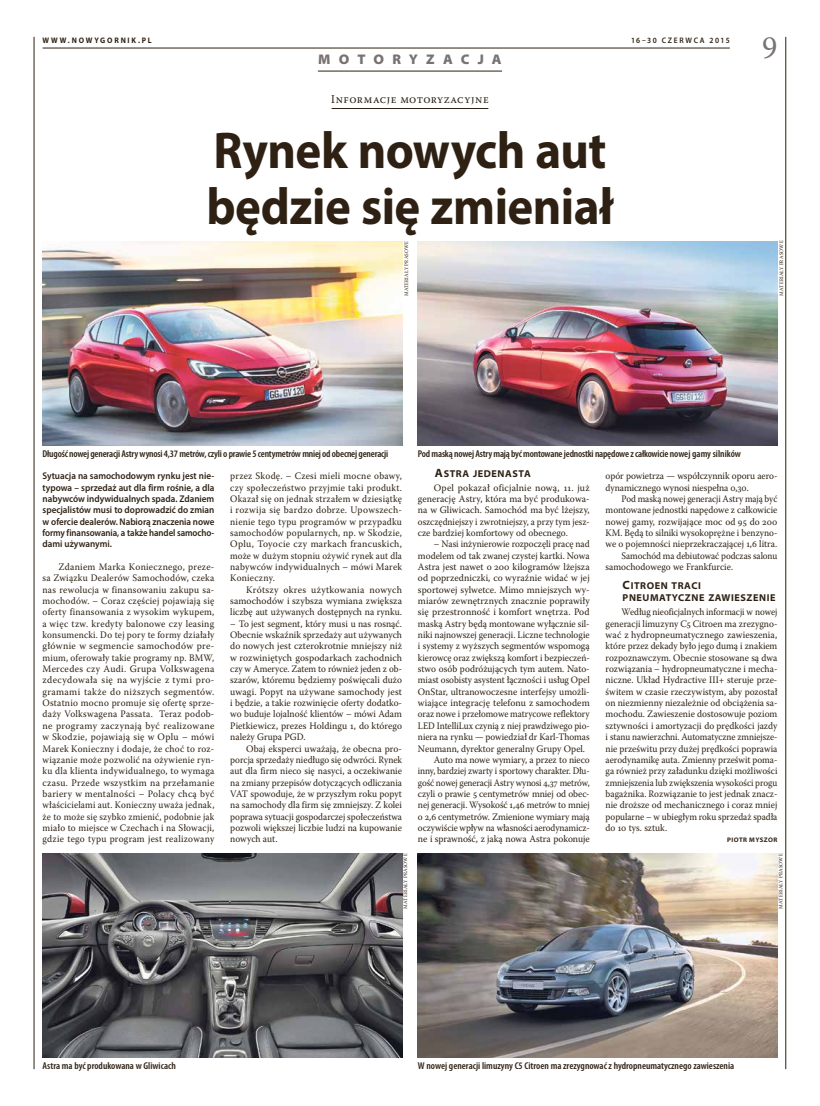
<style>
.page{position:relative;width:820px;height:1106px;background:#fff}
.page>*{position:absolute;margin:0;border:0;box-sizing:border-box;transform-origin:0 0}
.t1{font:700 52px/56px "Myriad Pro";letter-spacing:-.01em;color:#2e2113;scale:.94 1}
.t2{font:32px "Warnock Pro";color:#787370;scale:.94 1}
.t3{font:900 semi-expanded 14px "Myriad Pro";letter-spacing:.615em;color:#787370;scale:.94 1}
.t4{font:12px "Warnock Pro";letter-spacing:.05em;color:#2e2113;scale:.94 1}
.t5{font:10px/12.3px "Myriad Pro Bold Semi Ext SC830";letter-spacing:.06em;color:#2e2113;scale:.94 1}
.t6{font:9.9px/11.3px "Warnock Pro";color:#2e2113;text-align:justify;scale:.94 1}
.t7{font:9.9px/11.3px "Warnock Pro";color:#2e2113;text-align:justify;scale:.95 1}
.t8{font:9.9px/11.3px "Warnock Pro";color:#2e2113;text-align:justify;scale:.91 1}
.t9{font:9.9px/11.3px "Warnock Pro";color:#2e2113;text-align:justify;scale:.96 1}
.t10{font:9.9px/11.3px "Warnock Pro";color:#2e2113;text-align:justify}
.t11{font:600 condensed 9.9px "Myriad Pro";letter-spacing:-.015em;color:#2e2113;scale:1.04 1}
.t12{font:9.9px "Warnock Pro";color:#2e2113;scale:.93 1}
.t13{font:9.9px "Warnock Pro";color:#2e2113;scale:.92 1}
.t14{font:600 9.7px/11.3px "Myriad Pro";letter-spacing:-.005em;color:#2e2113;text-align:justify;scale:.94 1}
.t15{font:700 8px "Myriad Pro";letter-spacing:.235em;color:#2e2113;scale:.94 1}
.t16{font:600 8px "Myriad Pro";letter-spacing:.215em;color:#2e2113;scale:.94 1}
.t17{font:700 semi-expanded 6.6px "Myriad Pro";letter-spacing:.07em;color:#2e2113;scale:.94 1}
.t18{font:5.3px "Warnock Pro";letter-spacing:.025em;color:#2e2113;scale:.94 1}
.s1{font-size:12px}
</style>
<div class="page">
<hr style="left:34px;top:37px;width:1px;height:1032px;background:#2e2113">
<hr style="left:785px;top:37px;width:1px;height:1032px;background:#2e2113">
<hr style="left:43px;top:48px;width:686px;height:1px;background:#2e2113">
<hr style="left:318px;top:71px;width:184px;height:1px;background:#2e2113">
<hr style="left:331px;top:108px;width:157px;height:1px;background:#2e2113">
<img style="left:43px;top:853px;width:359px;height:204px">
<img style="left:418px;top:241px;width:359px;height:204px">
<img style="left:43px;top:241px;width:359px;height:204px">
<img style="left:418px;top:853px;width:359px;height:204px">
<p class="t15" style="left:43px;top:35px;width:117px">WWW.NOWYGORNIK.PL</p>
<h3 class="t3" style="left:318px;top:51px;width:196px">MOTORYZACJA</h3>
<p class="t4" style="left:331px;top:92px;width:169px">Informacje motoryzacyjne</p>
<h1 class="t1" style="left:206px;top:121px;width:434px">Rynek nowych aut będzie się zmieniał</h1>
<p class="t16" style="left:630px;top:35px;width:106px">16–30 CZERWCA 2015</p>
<h2 class="t2" style="left:762px;top:28px;width:18px">9</h2>
<p class="t18" style="left:403px;top:296px;width:60px;rotate:-90deg">MATERIAŁY PRASOWE</p>
<p class="t18" style="left:777px;top:296px;width:60px;rotate:-90deg">MATERIAŁY PRASOWE</p>
<p class="t11" style="left:43px;top:448px;width:334px">Długość nowej generacji Astry wynosi 4,37metrów, czyli o prawie 5 centymetrów mniej od obecnej generacji</p>
<p class="t11" style="left:418px;top:448px;width:312px">Pod maską nowej Astry mają być montowane jednostki napędowe zcałkowicie nowej gamy silników</p>
<p class="t14" style="left:43px;top:470px;width:184px">Sytuacja na samochodowym rynku jest nie&shy;typowa – sprzedaż aut dla firm rośnie, a dla nabywców indywidualnych spada. Zdaniem specjalistów musi to doprowadzić do zmian w ofercie dealerów. Nabiorą znaczenia nowe formy finansowania, a także handel samocho&shy;dami używanymi.</p>
<p class="t7" style="left:43px;top:561px;width:182px;text-indent:16px">Zdaniem Marka Koniecznego, preze&shy;sa Związku Dealerów Samochodów, czeka nas rewolucja w finansowaniu zakupu sa&shy;mochodów. – Coraz częściej pojawiają się oferty finansowania z wysokim wykupem, a więc tzw. kredyty balonowe czy leasing konsumencki. Do tej pory te formy działały głównie w segmencie samochodów pre&shy;mium, oferowały takie programy np. BMW, Mercedes czy Audi. Grupa Volkswagena zdecydowała się na wyjście z tymi pro&shy;gramami także do niższych segmentów.<br>Ostatnio mocno promuje się ofertę sprze&shy;daży Volkswagena Passata. Teraz podob&shy;ne programy zaczynają być realizowane w Skodzie, pojawiają się w Oplu – mówi Marek Konieczny i dodaje, że choć to roz&shy;wiązanie może pozwolić na ożywienie ryn&shy;ku dla klienta indywidualnego, to wymaga czasu. Przede wszystkim na przełamanie bariery w mentalności – Polacy chcą być właścicielami aut. Konieczny uważa jednak, że to może się szybko zmienić, podobnie jak miało to miejsce w Czechach i na Słowacji, gdzie tego typu program jest realizowany</p>
<p class="t6" style="left:230px;top:470px;width:184px">przez Skodę. – Czesi mieli mocne obawy, czy społeczeństwo przyjmie taki produkt.<br>Okazał się on jednak strzałem w dziesiątkę i rozwija się bardzo dobrze. Upowszech&shy;nienie tego typu programów w przypadku samochodów popularnych, np. w Skodzie, Oplu, Toyocie czy markach francuskich, może w dużym stopniu ożywić rynek aut dla nabywców indywidualnych – mówi Marek Konieczny.</p>
<p class="t10" style="left:230px;top:583px;width:173px;text-indent:16px">Krótszy okres użytkowania nowych samochodów i szybsza wymiana zwiększa liczbę aut używanych dostępnych na rynku.</p>
<p class="t6" style="left:230px;top:617px;width:184px">– To jest segment, który musi u nas rosnąć.<br>Obecnie wskaźnik sprzedaży aut używanych do nowych jest czterokrotnie mniejszy niż w rozwiniętych gospodarkach zachodnich czy w Ameryce. Zatem to również jeden z ob&shy;szarów, któremu będziemy poświęcali dużo uwagi. Popyt na używane samochody jest i będzie, a takie rozwinięcie oferty dodatko&shy;wo buduje lojalność klientów – mówi Adam Pietkiewicz, prezes Holdingu 1, do którego należy Grupa PGD.</p>
<p class="t9" style="left:230px;top:742px;width:180px;text-indent:16px">Obaj eksperci uważają, że obecna pro&shy;porcja sprzedaży niedługo się odwróci. Rynek aut dla firm nieco się nasyci, a oczekiwanie na zmiany przepisów dotyczących odliczania VAT spowoduje, że w przyszłym roku popyt na samochody dla firm się zmniejszy. Z kolei poprawa sytuacji gospodarczej społeczeństwa pozwoli większej liczbie ludzi na kupowanie nowych aut.</p>
<p class="t5" style="left:435px;top:467px;width:103px"><span class="s1">A</span>STRA JEDENASTA</p>
<p class="t10" style="left:418px;top:481px;width:173px;text-indent:16px">Opel pokazał oficjalnie nową, 11. już generację Astry, która ma być produkowa&shy;na w Gliwicach. Samochód ma być lżejszy, oszczędniejszy i zwrotniejszy, a przy tym jesz&shy;cze bardziej komfortowy od obecnego.</p>
<p class="t12" style="left:433px;top:538px;width:169px">– Nasi inżynierowie rozpoczęli pracę nad</p>
<p class="t6" style="left:418px;top:549px;width:184px">modelem od tak zwanej czystej kartki. Nowa</p>
<p class="t9" style="left:418px;top:561px;width:180px">Astra jest nawet o 200 kilogramów lżejsza</p>
<p class="t9" style="left:418px;top:572px;width:181px">od poprzedniczki, co wyraźnie widać w jej</p>
<p class="t9" style="left:418px;top:583px;width:180px">sportowej sylwetce. Mimo mniejszych wy-</p>
<p class="t9" style="left:418px;top:595px;width:180px">miarów zewnętrznych znacznie poprawiły</p>
<p class="t10" style="left:418px;top:606px;width:173px">się przestronność i komfort wnętrza. Pod</p>
<p class="t6" style="left:418px;top:617px;width:184px">maską Astry będą montowane wyłącznie sil-</p>
<p class="t12" style="left:418px;top:629px;width:186px">niki najnowszej generacji. Liczne technologie</p>
<p class="t6" style="left:418px;top:640px;width:184px">i systemy z wyższych segmentów wspomogą</p>
<p class="t13" style="left:418px;top:651px;width:188px">kierowcę oraz zwiększą komfort i bezpieczeń-</p>
<p class="t6" style="left:418px;top:663px;width:184px">stwo osób podróżujących tym autem. Nato-</p>
<p class="t12" style="left:418px;top:674px;width:186px">miast osobisty asystent łączności i usług Opel</p>
<p class="t7" style="left:418px;top:685px;width:182px">OnStar, ultranowoczesne interfejsy umożli-</p>
<p class="t9" style="left:418px;top:697px;width:180px">wiające integrację telefonu z samochodem</p>
<p class="t8" style="left:418px;top:708px;width:190px">oraz nowe i przełomowe matrycowe reflektory</p>
<p class="t13" style="left:418px;top:719px;width:188px">LED IntelliLux czynią z niej prawdziwego pio-</p>
<p class="t12" style="left:418px;top:731px;width:186px">niera na rynku — powiedział dr Karl-Thomas</p>
<p class="t6" style="left:418px;top:742px;width:179px">Neumann, dyrektor generalny Grupy Opel.</p>
<p class="t6" style="left:433px;top:753px;width:167px">Auto ma nowe wymiary, a przez to nieco</p>
<p class="t13" style="left:418px;top:765px;width:188px">inny, bardziej zwarty i sportowy charakter. Dłu-</p>
<p class="t8" style="left:418px;top:776px;width:190px">gość nowej generacji Astry wynosi 4,37 metrów,</p>
<p class="t6" style="left:418px;top:787px;width:184px">czyli o prawie 5 centymetrów mniej od obec-</p>
<p class="t6" style="left:418px;top:799px;width:184px">nej generacji. Wysokość 1,46 metrów to mniej</p>
<p class="t6" style="left:418px;top:810px;width:184px">o 2,6 centymetrów. Zmienione wymiary mają</p>
<p class="t13" style="left:418px;top:821px;width:188px">oczywiście wpływ na własności aerodynamicz-</p>
<p class="t7" style="left:418px;top:833px;width:182px">ne i sprawność, z jaką nowa Astra pokonuje</p>
<p class="t6" style="left:605px;top:470px;width:184px">opór powietrza — współczynnik oporu aero&shy;dynamicznego wynosi niespełna 0,30.</p>
<p class="t8" style="left:621px;top:493px;width:173px">Pod maską nowej generacji Astry mają być</p>
<p class="t12" style="left:605px;top:504px;width:186px">montowane jednostki napędowe z całkowicie</p>
<p class="t7" style="left:605px;top:515px;width:182px">nowej gamy, rozwijające moc od 95 do 200</p>
<p class="t12" style="left:605px;top:527px;width:186px">KM. Będą to silniki wysokoprężne i benzyno-</p>
<p class="t6" style="left:605px;top:538px;width:184px">we o pojemności nieprzekraczającej 1,6 litra.</p>
<p class="t8" style="left:621px;top:549px;width:173px">Samochód ma debiutować podczas salonu</p>
<p class="t6" style="left:605px;top:561px;width:137px">samochodowego we Frankfurcie.</p>
<p class="t5" style="left:622px;top:579px;width:164px"><span class="s1">C</span>ITROEN TRACI<br>PNEUMATYCZNE ZAWIESZENIE</p>
<p class="t8" style="left:605px;top:606px;width:190px;text-indent:16px">Według nieoficjalnych informacji w nowej generacji limuzyny C5 Citroen ma zrezygno&shy;wać z hydropneumatycznego zawieszenia, które przez dekady było jego dumą i znakiem rozpoznawczym. Obecnie stosowane są dwa rozwiązania – hydropneumatyczne i mecha&shy;niczne. Układ Hydractive III+ steruje prze&shy;świtem w czasie rzeczywistym, aby pozostał on niezmienny niezależnie od obciążenia sa&shy;mochodu. Zawieszenie dostosowuje poziom sztywności i amortyzacji do prędkości jazdy i stanu nawierzchni. Automatyczne zmniejsze&shy;nie prześwitu przy dużej prędkości poprawia aerodynamikę auta. Zmienny prześwit poma&shy;ga również przy załadunku dzięki możliwości zmniejszenia lub zwiększenia wysokości progu bagażnika. Rozwiązanie to jest jednak znacz&shy;nie droższe od mechanicznego i coraz mniej popularne – w ubiegłym roku sprzedaż spadła do 10 tys. sztuk.</p>
<p class="t17" style="left:727px;top:836px;width:55px">PIOTR MYSZOR</p>
<p class="t18" style="left:402px;top:909px;width:60px;rotate:-90deg">MATERIAŁY PRASOWE</p>
<p class="t18" style="left:777px;top:909px;width:60px;rotate:-90deg">MATERIAŁY PRASOWE</p>
<p class="t11" style="left:43px;top:1060px;width:130px">Astra ma być produkowana w Gliwicach</p>
<p class="t11" style="left:418px;top:1060px;width:305px">W nowej generacji limuzyny C5 Citroen ma zrezygnować z hydropneumatycznego zawieszenia</p>
</div>
